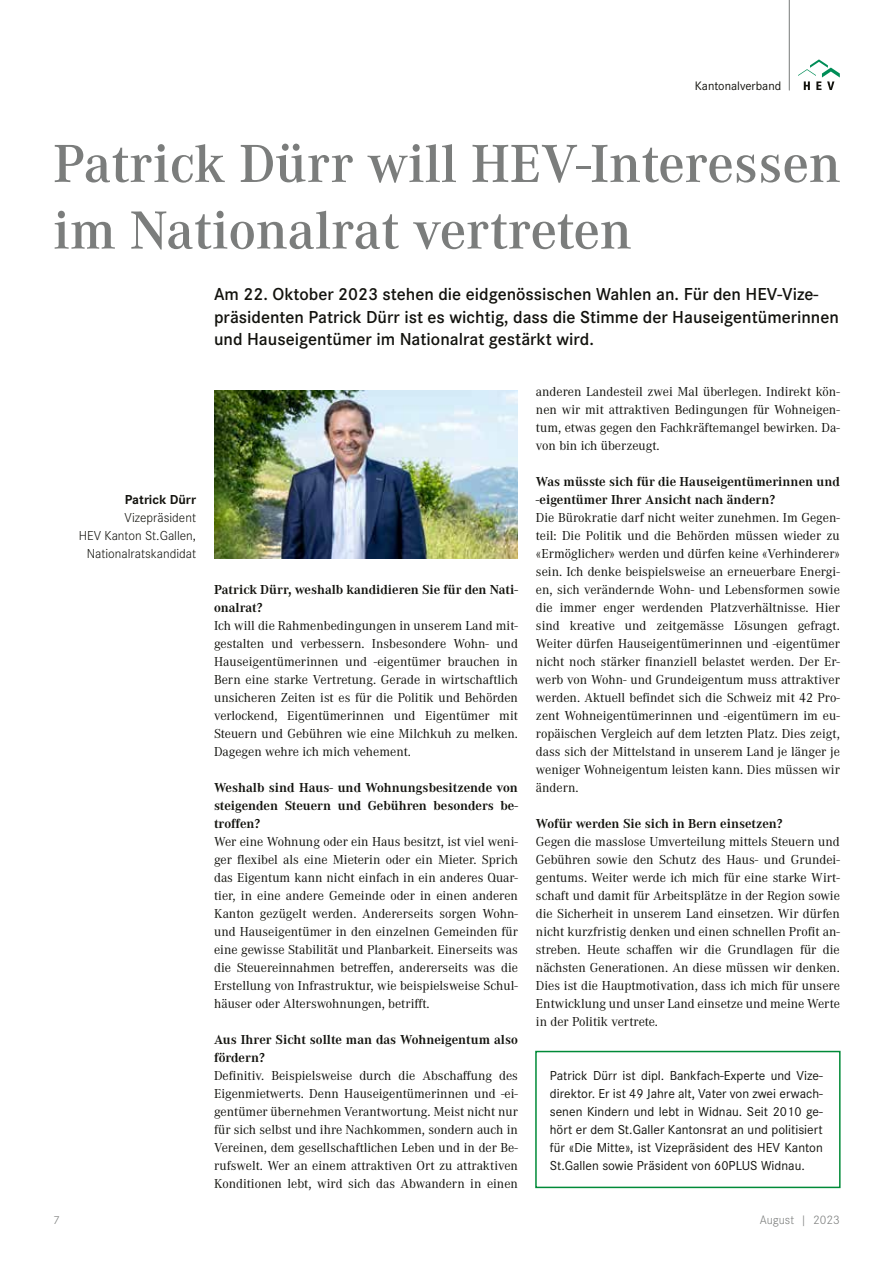
<style>
.page{position:relative;width:893px;height:1263px;background:#fff}
.page>*{position:absolute;margin:0;border:0;box-sizing:border-box;transform-origin:0 0}
.t1{font:600 55.5px/66.6px "Corporate A";color:#7b7d7c}
.t2{font:600 18px/22.5px "Corporate S";color:#12120d}
.t3{font:13.5px/18px "Corporate A";color:#12120d;text-align:justify}
.t4{font:700 13.5px/18px "Corporate A";color:#12120d}
.t5{font:13.5px/18px "Corporate S";color:#12120d;text-align:justify}
.t6{font:300 13.5px/18px "Corporate S";color:#12120d;text-align:right}
.t7{font:700 13.5px "Corporate S";color:#12120d}
.t8{font:12.75px "Corporate S";color:#12120d}
.t9{font:300 12.75px "Corporate S";color:#7b7d7c}
.t10{font:300 12px "Corporate S";color:#7b7d7c}
</style>
<div class="page">
<hr style="left:789px;top:0;width:1px;height:90px;background:#929493">
<svg style="left:798px;top:59px;width:42px;height:31px"></svg>
<div style="left:535px;top:1051px;width:306px;height:137px;border:2px solid #008a38"></div>
<img style="left:214px;top:390px;width:304px;height:168px">
<p class="t8" style="left:695px;top:77px;width:88px">Kantonalverband</p>
<h1 class="t1" style="left:53px;top:128px;width:789px">Patrick Dürr will HEV-Interessen im Nationalrat vertreten</h1>
<p class="t7" style="left:125px;top:490px;width:73px">Patrick Dürr</p>
<p class="t6" style="left:79px;top:508px;width:119px">Vizepräsident<br>HEV Kanton St.Gallen,<br>Nationalratskandidat</p>
<h2 class="t2" style="left:214px;top:282px;width:626px">Am 22. Oktober 2023 stehen die eidgenössischen Wahlen an. Für den HEV-Vize&shy;präsidenten Patrick Dürr ist es wichtig, dass die Stimme der Hauseigentümerinnen und Hauseigentümer im Nationalrat gestärkt wird.</h2>
<p class="t4" style="left:214px;top:580px;width:305px">Patrick Dürr, weshalb kandidieren Sie für den Nati&shy;onalrat?</p>
<p class="t3" style="left:214px;top:616px;width:305px">Ich will die Rahmenbedingungen in unserem Land mit&shy;gestalten und verbessern. Insbesondere Wohn- und Hauseigentümerinnen und -eigentümer brauchen in Bern eine starke Vertretung. Gerade in wirtschaftlich unsicheren Zeiten ist es für die Politik und Behörden verlockend, Eigentümerinnen und Eigentümer mit Steuern und Gebühren wie eine Milchkuh zu melken.<br>Dagegen wehre ich mich vehement.</p>
<p class="t4" style="left:214px;top:778px;width:305px;text-align:justify">Weshalb sind Haus- und Wohnungsbesitzende von steigenden Steuern und Gebühren besonders be&shy;troffen?</p>
<p class="t3" style="left:214px;top:832px;width:305px">Wer eine Wohnung oder ein Haus besitzt, ist viel weni&shy;ger flexibel als eine Mieterin oder ein Mieter. Sprich das Eigentum kann nicht einfach in ein anderes Quar&shy;tier, in eine andere Gemeinde oder in einen anderen Kanton gezügelt werden. Andererseits sorgen Wohn&shy;und Hauseigentümer in den einzelnen Gemeinden für eine gewisse Stabilität und Planbarkeit. Einerseits was die Steuereinnahmen betreffen, andererseits was die Erstellung von Infrastruktur, wie beispielsweise Schul&shy;häuser oder Alterswohnungen, betrifft.</p>
<p class="t4" style="left:214px;top:1030px;width:305px">Aus Ihrer Sicht sollte man das Wohneigentum also fördern?</p>
<p class="t3" style="left:214px;top:1066px;width:305px">Definitiv. Beispielsweise durch die Abschaffung des Eigenmietwerts. Denn Hauseigentümerinnen und -ei&shy;gentümer übernehmen Verantwortung. Meist nicht nur für sich selbst und ihre Nachkommen, sondern auch in Vereinen, dem gesellschaftlichen Leben und in der Be&shy;rufswelt. Wer an einem attraktiven Ort zu attraktiven Konditionen lebt, wird sich das Abwandern in einen</p>
<p class="t3" style="left:536px;top:382px;width:305px">anderen Landesteil zwei Mal überlegen. Indirekt kön&shy;nen wir mit attraktiven Bedingungen für Wohneigen&shy;tum, etwas gegen den Fachkräftemangel bewirken. Da&shy;von bin ich überzeugt.</p>
<p class="t4" style="left:536px;top:472px;width:305px">Was müsste sich für die Hauseigentümerinnen und -eigentümer Ihrer Ansicht nach ändern?</p>
<p class="t3" style="left:536px;top:508px;width:305px">Die Bürokratie darf nicht weiter zunehmen. Im Gegen&shy;teil: Die Politik und die Behörden müssen wieder zu «Ermöglicher» werden und dürfen keine «Verhinderer» sein. Ich denke beispielsweise an erneuerbare Energi&shy;en, sich verändernde Wohn- und Lebensformen sowie die immer enger werdenden Platzverhältnisse. Hier sind kreative und zeitgemässe Lösungen gefragt.<br>Weiter dürfen Hauseigentümerinnen und -eigentümer nicht noch stärker finanziell belastet werden. Der Er&shy;werb von Wohn- und Grundeigentum muss attraktiver werden. Aktuell befindet sich die Schweiz mit 42 Pro&shy;zent Wohneigentümerinnen und -eigentümern im eu&shy;ropäischen Vergleich auf dem letzten Platz. Dies zeigt, dass sich der Mittelstand in unserem Land je länger je weniger Wohneigentum leisten kann. Dies müssen wir ändern.</p>
<p class="t4" style="left:536px;top:814px;width:248px">Wofür werden Sie sich in Bern einsetzen?</p>
<p class="t3" style="left:536px;top:832px;width:305px">Gegen die masslose Umverteilung mittels Steuern und Gebühren sowie den Schutz des Haus- und Grundei&shy;gentums. Weiter werde ich mich für eine starke Wirt&shy;schaft und damit für Arbeitsplätze in der Region sowie die Sicherheit in unserem Land einsetzen. Wir dürfen nicht kurzfristig denken und einen schnellen Profit an&shy;streben. Heute schaffen wir die Grundlagen für die nächsten Generationen. An diese müssen wir denken.<br>Dies ist die Hauptmotivation, dass ich mich für unsere Entwicklung und unser Land einsetze und meine Werte in der Politik vertrete.</p>
<p class="t5" style="left:550px;top:1066px;width:274px">Patrick Dürr ist dipl. Bankfach-Experte und Vize&shy;direktor. Er ist 49 Jahre alt, Vater von zwei erwach&shy;senen Kindern und lebt in Widnau. Seit 2010 ge&shy;hört er dem St.Galler Kantonsrat an und politisiert für «Die Mitte», ist Vizepräsident des HEV Kanton St.Gallen sowie Präsident von 60PLUS Widnau.</p>
<p class="t10" style="left:53px;top:1212px;width:8px">7</p>
<p class="t9" style="left:760px;top:1211px;width:81px">August | 2023</p>
</div>
